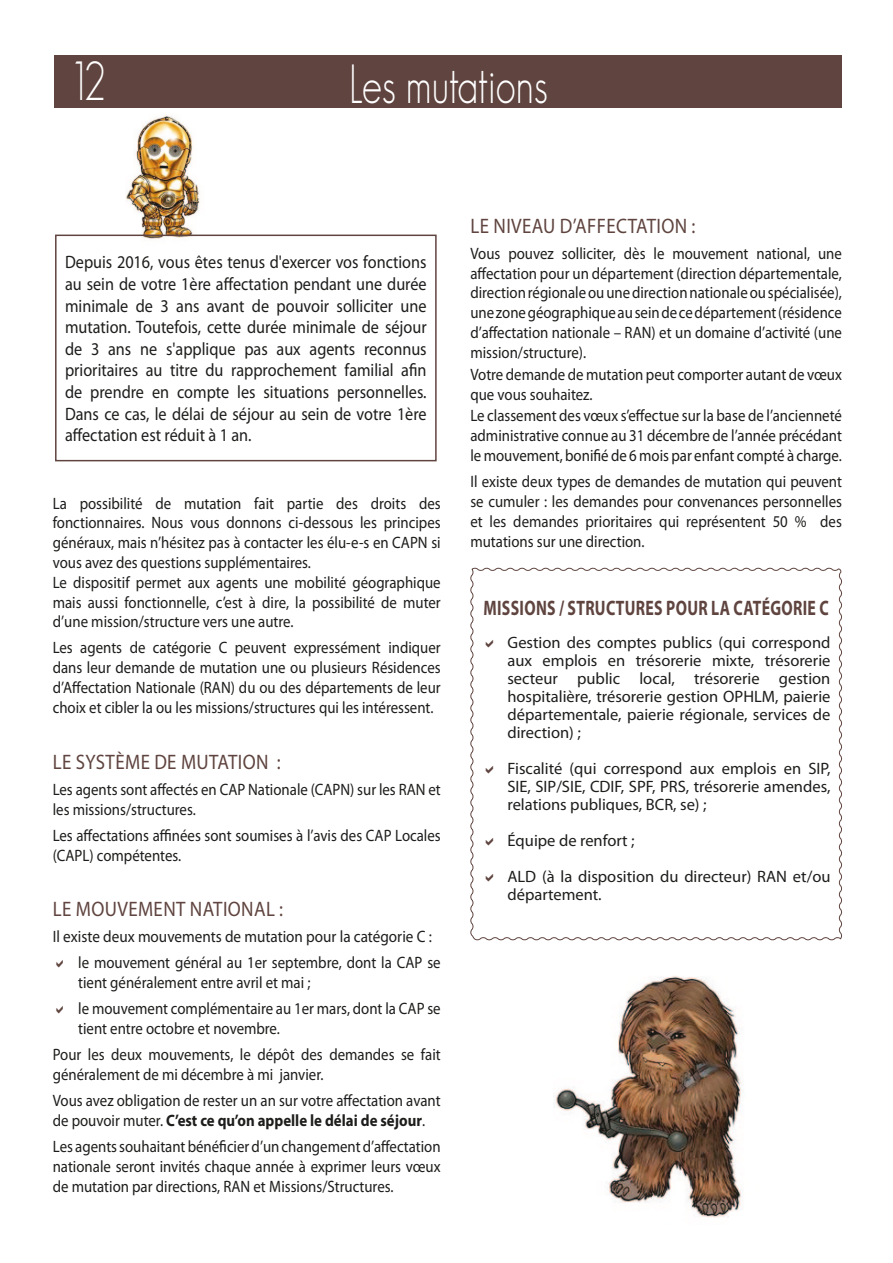
<style>
.page{position:relative;width:893px;height:1263px;background:#fff}
.page>*{position:absolute;margin:0;border:0;box-sizing:border-box;transform-origin:0 0}
.times{font:300 54px "Geosans";color:#fff;scale:.75 1}
.Normal_e{font:21px "Myriad Pro";letter-spacing:.02em;color:#5f443f;scale:.9 1}
.Normal_e-2{font:700 21px "Myriad Pro";letter-spacing:.02em;color:#5f443f;scale:.75 1}
.Normal_e-3{font:18px/21.6px "Myriad Pro";color:#1d1d1b;text-align:justify;scale:.9 1}
.Normal_e-4{font:16.5px/19.8px "Myriad Pro";color:#1d1d1b;text-align:justify;scale:.9 1}
.Normal_e-5{font:16.5px/18px "Myriad Pro";color:#1d1d1b;text-align:justify}
.Normal_e-6{font:16.5px "Myriad Pro";color:#1d1d1b;scale:.92 1}
.s1{font-weight:700}
</style>
<div class="page">
<div style="left:55px;top:55px;width:787px;height:53px;background:#5f443f"></div>
<img style="left:553px;top:976px;width:188px;height:242px">
<img style="left:119px;top:115px;width:90px;height:124px">
<svg style="left:470px;top:567px;width:372px;height:374px"></svg>
<div style="left:55px;top:235px;width:382px;height:226px;border:2px solid #5f443f"></div>
<svg style="left:486px;top:640px;width:7px;height:7px"></svg>
<svg style="left:486px;top:766px;width:7px;height:7px"></svg>
<svg style="left:486px;top:838px;width:7px;height:7px"></svg>
<svg style="left:486px;top:874px;width:7px;height:7px"></svg>
<p class="times" style="left:68px;top:51px;width:51px">12</p>
<p class="times" style="left:349px;top:55px;width:266px">Les mutations</p>
<p class="Normal_e-3" style="left:65px;top:251px;width:403px">Depuis 2016, vous êtes tenus d'exercer vos fonctions au sein de votre 1ère affectation pendant une durée minimale de 3 ans avant de pouvoir solliciter une mutation. Toutefois, cette durée minimale de séjour de 3 ans ne s'applique pas aux agents reconnus prioritaires au titre du rapprochement familial afin de prendre en compte les situations personnelles.<br>Dans ce cas, le délai de séjour au sein de votre 1ère affectation est réduit à 1 an.</p>
<p class="Normal_e-4" style="left:53px;top:493px;width:433px">La possibilité de mutation fait partie des droits des fonctionnaires. Nous vous donnons ci-dessous les principes généraux, mais n’hésitez pas à contacter les élu-e-s en CAPN si vous avez des questions supplémentaires.</p>
<p class="Normal_e-4" style="left:53px;top:572px;width:433px">Le dispositif permet aux agents une mobilité géographique mais aussi fonctionnelle, c’est à dire, la possibilité de muter d’une mission/structure vers une autre.</p>
<p class="Normal_e-4" style="left:53px;top:638px;width:433px">Les agents de catégorie C peuvent expressément indiquer dans leur demande de mutation une ou plusieurs Résidences d’Affectation Nationale (RAN) du ou des départements de leur choix et cibler la ou les missions/structures qui les intéressent.</p>
<p class="Normal_e" style="left:53px;top:748px;width:255px">LE SYSTÈME DE MUTATION :</p>
<p class="Normal_e-4" style="left:53px;top:779px;width:433px">Les agents sont affectés en CAP Nationale (CAPN) sur les RAN et les missions/structures.</p>
<p class="Normal_e-4" style="left:53px;top:825px;width:433px">Les affectations affinées sont soumises à l’avis des CAP Locales (CAPL) compétentes.</p>
<p class="Normal_e" style="left:53px;top:896px;width:257px">LE MOUVEMENT NATIONAL :</p>
<p class="Normal_e-6" style="left:53px;top:926px;width:414px">Il existe deux mouvements de mutation pour la catégorie C :</p>
<p class="Normal_e-4" style="left:78px;top:953px;width:404px">le mouvement général au 1er septembre, dont la CAP se tient généralement entre avril et mai ;</p>
<p class="Normal_e-4" style="left:78px;top:999px;width:404px">le mouvement complémentaire au 1er mars, dont la CAP se tient entre octobre et novembre.</p>
<p class="Normal_e-4" style="left:53px;top:1045px;width:433px">Pour les deux mouvements, le dépôt des demandes se fait généralement de mi décembre à mi janvier.</p>
<p class="Normal_e-4" style="left:53px;top:1091px;width:433px">Vous avez obligation de rester un an sur votre affectation avant de pouvoir muter. <span class="s1">C’est ce qu’on appelle le délai de séjour</span>.</p>
<p class="Normal_e-4" style="left:53px;top:1137px;width:433px">Les agents souhaitant bénéficier d’un changement d’affectation nationale seront invités chaque année à exprimer leurs vœux de mutation par directions, RAN et Missions/Structures.</p>
<p class="Normal_e" style="left:471px;top:213px;width:251px">LE NIVEAU D’AFFECTATION :</p>
<p class="Normal_e-4" style="left:470px;top:243px;width:414px">Vous pouvez solliciter, dès le mouvement national, une affectation pour un département (direction départementale, direction régionale ou une direction nationale ou spécialisée), une zone géographique au sein de ce département (résidence d’affectation nationale – RAN) et un domaine d’activité (une mission/structure).</p>
<p class="Normal_e-4" style="left:470px;top:364px;width:414px">Votre demande de mutation peut comporter autant de vœux que vous souhaitez.</p>
<p class="Normal_e-4" style="left:470px;top:406px;width:414px">Le classement des vœux s’effectue sur la base de l’ancienneté administrative connue au 31 décembre de l’année précédant le mouvement, bonifié de 6 mois par enfant compté à charge.</p>
<p class="Normal_e-4" style="left:470px;top:471px;width:414px">Il existe deux types de demandes de mutation qui peuvent se cumuler : les demandes pour convenances personnelles et les demandes prioritaires qui représentent 50 % des mutations sur une direction.</p>
<p class="Normal_e-2" style="left:484px;top:594px;width:462px">MISSIONS / STRUCTURES POUR LA CATÉGORIE C</p>
<p class="Normal_e-5" style="left:507px;top:633px;width:325px">Gestion des comptes publics (qui correspond aux emplois en trésorerie mixte, trésorerie secteur public local, trésorerie gestion hospitalière, trésorerie gestion OPHLM, paierie départementale, paierie régionale, services de direction) ;</p>
<p class="Normal_e-5" style="left:507px;top:759px;width:324px">Fiscalité (qui correspond aux emplois en SIP, SIE, SIP/SIE, CDIF, SPF, PRS, trésorerie amendes, relations publiques, BCR, se) ;</p>
<p class="Normal_e-5" style="left:507px;top:831px;width:129px">Équipe de renfort ;</p>
<p class="Normal_e-5" style="left:507px;top:867px;width:325px">ALD (à la disposition du directeur) RAN et/ou département.</p>
</div>
